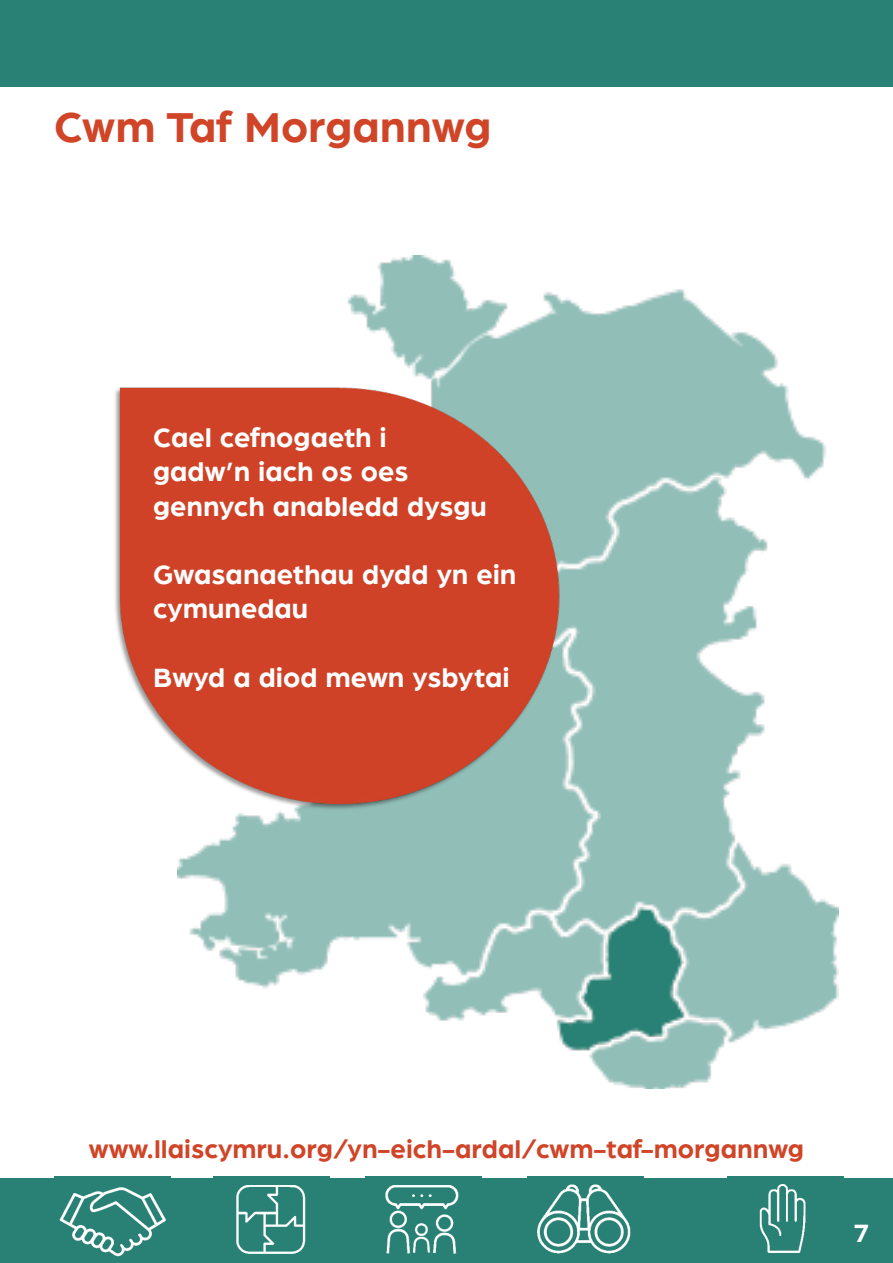
<style>
.page{position:relative;width:893px;height:1263px;background:#fff}
.page>*{position:absolute;margin:0;border:0;box-sizing:border-box;transform-origin:0 0}
.Heading_1{font:700 45px "Arboria";color:#d04427}
.Main_Paragraph_Style{font:700 28.5px/34.2px "Arboria";color:#fff}
.Heading_1-2{font:700 27px "Arboria";color:#d04427}
.Heading_1-3{font:700 27px "Arboria";color:#fff}
</style>
<div class="page">
<img style="left:177px;top:256px;width:662px;height:833px">
<div style="left:0;top:0;width:893px;height:86px;background:#288174"></div>
<img style="left:115px;top:385px;width:446px;height:427px">
<div style="left:1px;top:1178px;width:892px;height:85px;background:#288174"></div>
<img style="left:55px;top:1176px;width:116px;height:86px">
<img style="left:213px;top:1176px;width:116px;height:86px">
<img style="left:366px;top:1176px;width:116px;height:86px">
<img style="left:528px;top:1176px;width:116px;height:86px">
<img style="left:728px;top:1176px;width:116px;height:86px">
<p class="Heading_1" style="left:54px;top:96px;width:439px">Cwm Taf Morgannwg</p>
<p class="Main_Paragraph_Style" style="left:153px;top:419px;width:335px">Cael cefnogaeth i gadw’n iach os oes gennych anabledd dysgu</p>
<p class="Main_Paragraph_Style" style="left:153px;top:556px;width:365px">Gwasanaethau dydd yn ein cymunedau</p>
<p class="Main_Paragraph_Style" style="left:153px;top:658px;width:358px">Bwyd a diod mewn ysbytai</p>
<p class="Heading_1-2" style="left:89px;top:1130px;width:717px">www.llaiscymru.org/yn-eich-ardal/cwm-taf-morgannwg</p>
<p class="Heading_1-3" style="left:853px;top:1215px;width:17px">7</p>
</div>
